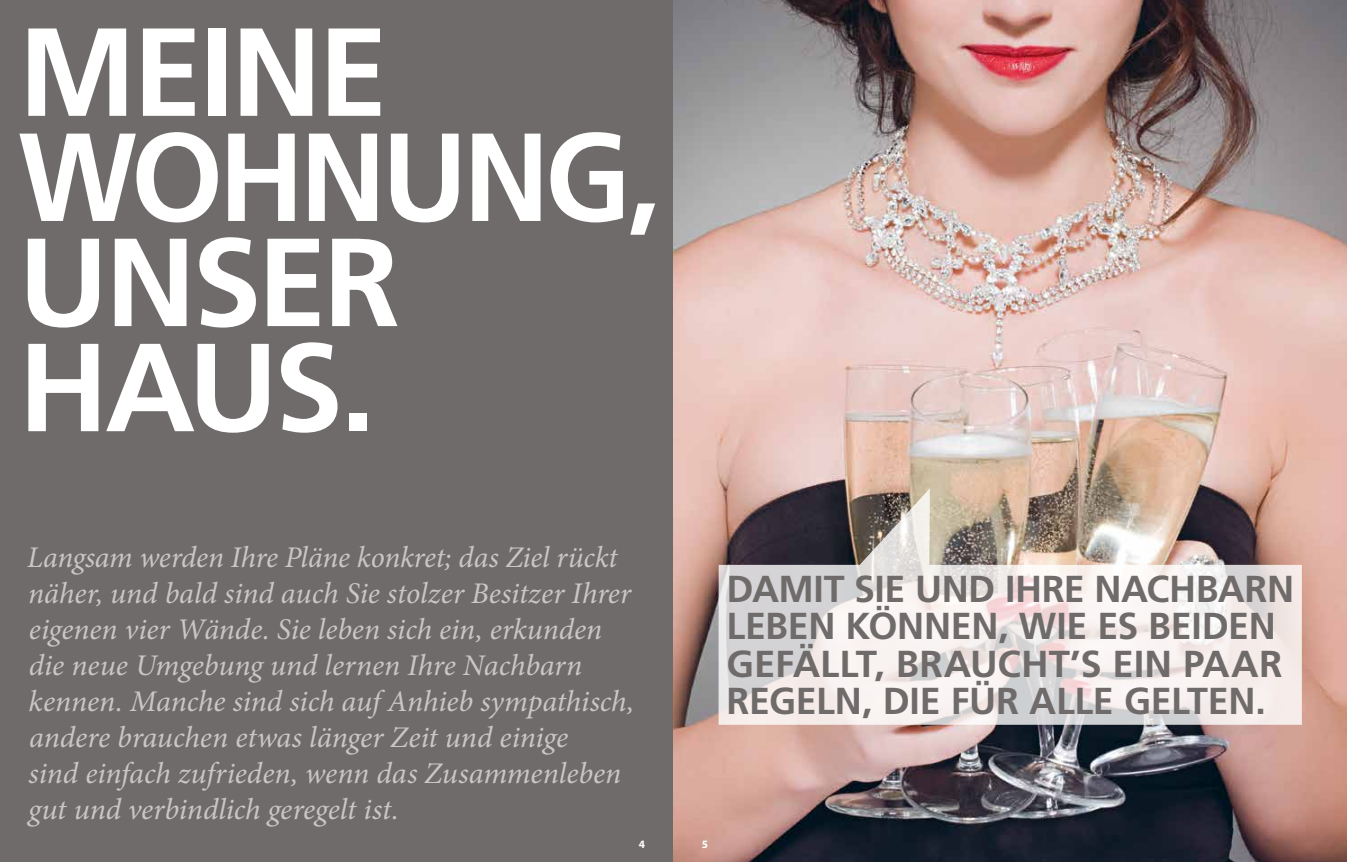
<style>
.page{position:relative;width:1347px;height:862px;background:#fff}
.page>*{position:absolute;margin:0;border:0;box-sizing:border-box;transform-origin:0 0}
.t1{font:700 125px/105px "Frutiger";letter-spacing:-.035em;color:#fff}
.t2{font:700 37.5px/37.5px "Frutiger";letter-spacing:-.01em;color:#6f6b6a}
.t3{font:italic 30px/36px "Minion Pro";letter-spacing:-.005em;color:#c9c7c6}
.t4{font:700 11.25px "Myriad Pro";color:#fff}
</style>
<div class="page">
<div style="left:0;top:0;width:673px;height:861px;background:#6f6b6a"></div>
<img style="left:673px;top:0;width:673px;height:861px">
<svg style="left:718px;top:488px;width:583px;height:236px"></svg>
<h1 class="t1" style="left:18px;top:19px;width:644px">MEINE<br>WOHNUNG,<br>UNSER<br>HAUS.</h1>
<p class="t3" style="left:27px;top:539px;width:608px">Langsam werden Ihre Pläne konkret; das Ziel rückt näher, und bald sind auch Sie stolzer Besitzer Ihrer eigenen vier Wände. Sie leben sich ein, erkunden die neue Umgebung und lernen Ihre Nachbarn kennen. Manche sind sich auf Anhieb sympathisch, andere brauchen etwas länger Zeit und einige<br>sind einfach zufrieden, wenn das Zusammenleben gut und verbindlich geregelt ist.</p>
<p class="t4" style="left:639px;top:836px;width:8px">4</p>
<p class="t4" style="left:702px;top:836px;width:8px">5</p>
<p class="t2" style="left:726px;top:569px;width:569px">DAMIT SIE UND IHRE NACHBARN<br>LEBEN KÖNNEN, WIE ES BEIDEN<br>GEFÄLLT, BRAUCHT’S EIN PAAR<br>REGELN, DIE FÜR ALLE GELTEN.</p>
</div>
